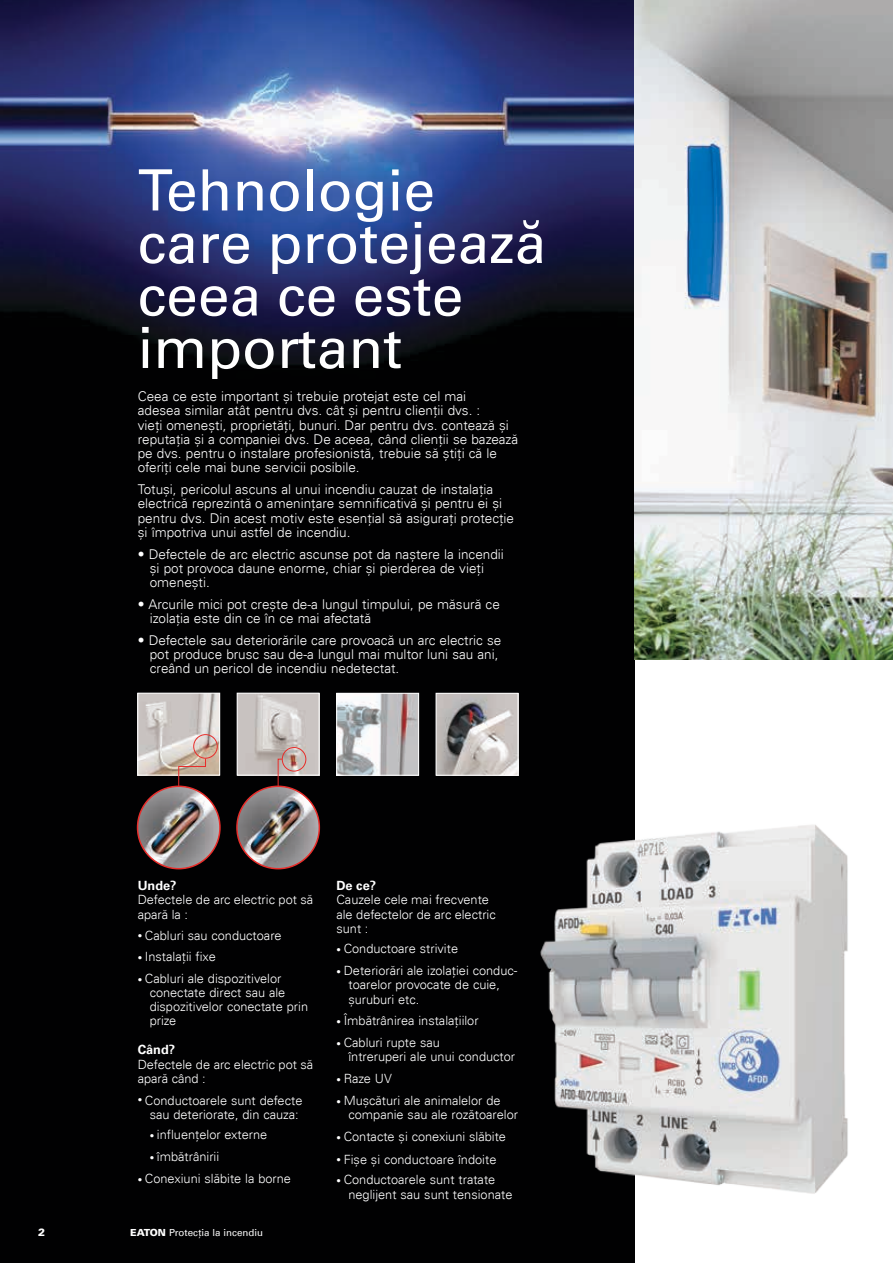
<style>
.page{position:relative;width:893px;height:1263px;background:#fff}
.page>*{position:absolute;margin:0;border:0;box-sizing:border-box;transform-origin:0 0}
.t1{font:57px/52.5px "EATON Univers";color:#fff}
.t2{font:300 13.5px/14.2px "EATON Univers";color:#fff}
.t3{font:300 12.75px/14.2px "EATON Univers";color:#fff}
.t4{font:700 12.75px "EATON Univers";color:#fff}
.t5{font:900 10.5px "Univers LT Std";color:#fff}
.t6{font:9.75px "EATON Univers";color:#fff}
.s1{font-size:9px}
.s2{font-family:"Univers LT Std";font-weight:900}
</style>
<div class="page">
<img style="left:0;top:0;width:635px;height:1263px">
<img style="left:140px;top:695px;width:78px;height:78px">
<div style="left:138px;top:693px;width:82px;height:82px;border:1px solid #fff"></div>
<img style="left:239px;top:695px;width:78px;height:78px">
<div style="left:237px;top:693px;width:82px;height:82px;border:1px solid #fff"></div>
<img style="left:338px;top:695px;width:79px;height:78px">
<div style="left:336px;top:693px;width:83px;height:82px;border:1px solid #fff"></div>
<img style="left:438px;top:695px;width:78px;height:78px">
<div style="left:436px;top:693px;width:82px;height:82px;border:1px solid #fff"></div>
<img style="left:138px;top:786px;width:82px;height:83px;border-radius:41px">
<div style="left:137px;top:785px;width:84px;height:84px;border:2px solid #e82d2a;border-radius:50%"></div>
<img style="left:237px;top:786px;width:82px;height:83px;border-radius:41px">
<div style="left:236px;top:785px;width:84px;height:84px;border:2px solid #e82d2a;border-radius:50%"></div>
<div style="left:193px;top:734px;width:25px;height:24px;border:1px solid #e82d2a;border-radius:50%"></div>
<div style="left:282px;top:747px;width:24px;height:24px;border:1px solid #e82d2a;border-radius:50%"></div>
<svg style="left:178px;top:758px;width:28px;height:29px"></svg>
<svg style="left:277px;top:758px;width:6px;height:29px"></svg>
<img style="left:540px;top:814px;width:308px;height:408px">
<img style="left:635px;top:0;width:258px;height:659px">
<h1 class="t1" style="left:138px;top:165px;width:410px">Tehnologie care protejează ceea ce este important</h1>
<p class="t2" style="left:138px;top:389px;width:382px">Ceea ce este important și trebuie protejat este cel mai<br>adesea similar atât pentru dvs. cât și pentru clienții dvs. :<br>vieți omenești, proprietăți, bunuri. Dar pentru dvs. contează și reputația și a companiei dvs. De aceea, când clienții se bazează pe dvs. pentru o instalare profesionistă, trebuie să știți că le oferiți cele mai bune servicii posibile.</p>
<p class="t2" style="left:138px;top:482px;width:378px">Totuși, pericolul ascuns al unui incendiu cauzat de instalația electrică reprezintă o amenințare semnificativă și pentru ei și pentru dvs. Din acest motiv este esențial să asigurați protecție și împotriva unui astfel de incendiu.</p>
<p class="t2" style="left:150px;top:547px;width:356px;text-indent:-12px">• Defectele de arc electric ascunse pot da naștere la incendii și pot provoca daune enorme, chiar și pierderea de vieți omenești.</p>
<p class="t2" style="left:150px;top:597px;width:352px;text-indent:-12px">• Arcurile mici pot crește de-a lungul timpului, pe măsură ce izolația este din ce în ce mai afectată</p>
<p class="t2" style="left:150px;top:633px;width:353px;text-indent:-12px">• Defectele sau deteriorările care provoacă un arc electric se pot produce brusc sau de-a lungul mai multor luni sau ani, creând un pericol de incendiu nedetectat.</p>
<p class="t4" style="left:138px;top:878px;width:40px">Unde?</p>
<p class="t3" style="left:138px;top:893px;width:177px">Defectele de arc electric pot să apară la :</p>
<p class="t3" style="left:138px;top:929px;width:146px"><span class="s1">•</span> Cabluri sau conductoare</p>
<p class="t3" style="left:138px;top:949px;width:80px"><span class="s1">•</span> Instalații fixe</p>
<p class="t3" style="left:150px;top:971px;width:160px;text-indent:-12px"><span class="s1">•</span> Cabluri ale dispozitivelor conectate direct sau ale dispozitivelor conectate prin prize</p>
<p class="t4" style="left:138px;top:1042px;width:39px">Când?</p>
<p class="t3" style="left:138px;top:1057px;width:177px">Defectele de arc electric pot să apară când :</p>
<p class="t3" style="left:138px;top:1093px;width:166px;text-align:right"><span class="s1">•</span> Conductoarele sunt defecte sau deteriorate, din cauza:</p>
<p class="t3" style="left:150px;top:1128px;width:119px"><span class="s1">•</span> influențelor externe</p>
<p class="t3" style="left:150px;top:1150px;width:71px"><span class="s1">•</span> îmbătrânirii</p>
<p class="t3" style="left:138px;top:1171px;width:155px"><span class="s1">•</span> Conexiuni slăbite la borne</p>
<p class="t5" style="left:38px;top:1225px;width:9px">2</p>
<p class="t6" style="left:130px;top:1227px;width:134px"><span class="s2">EATON</span> Protecția la incendiu</p>
<p class="t4" style="left:336px;top:878px;width:41px">De ce?</p>
<p class="t3" style="left:336px;top:893px;width:161px">Cauzele cele mai frecvente ale defectelor de arc electric sunt :</p>
<p class="t3" style="left:336px;top:942px;width:123px"><span class="s1">•</span> Conductoare strivite</p>
<p class="t3" style="left:348px;top:964px;width:170px;text-indent:-12px"><span class="s1">•</span> Deteriorări ale izolației conduc&shy;toarelor provocate de cuie, șuruburi etc.</p>
<p class="t3" style="left:336px;top:1014px;width:144px"><span class="s1">•</span> Îmbătrânirea instalațiilor</p>
<p class="t3" style="left:348px;top:1036px;width:168px;text-indent:-12px"><span class="s1">•</span> Cabluri rupte sau<br>întreruperi ale unui conductor</p>
<p class="t3" style="left:336px;top:1072px;width:57px"><span class="s1">•</span> Raze UV</p>
<p class="t3" style="left:348px;top:1093px;width:171px;text-indent:-12px"><span class="s1">•</span> Mușcături ale animalelor de companie sau ale rozătoarelor</p>
<p class="t3" style="left:336px;top:1129px;width:171px"><span class="s1">•</span> Contacte și conexiuni slăbite</p>
<p class="t3" style="left:336px;top:1152px;width:161px"><span class="s1">•</span> Fișe și conductoare îndoite</p>
<p class="t3" style="left:348px;top:1173px;width:166px;text-indent:-12px"><span class="s1">•</span> Conductoarele sunt tratate neglijent sau sunt tensionate</p>
</div>
